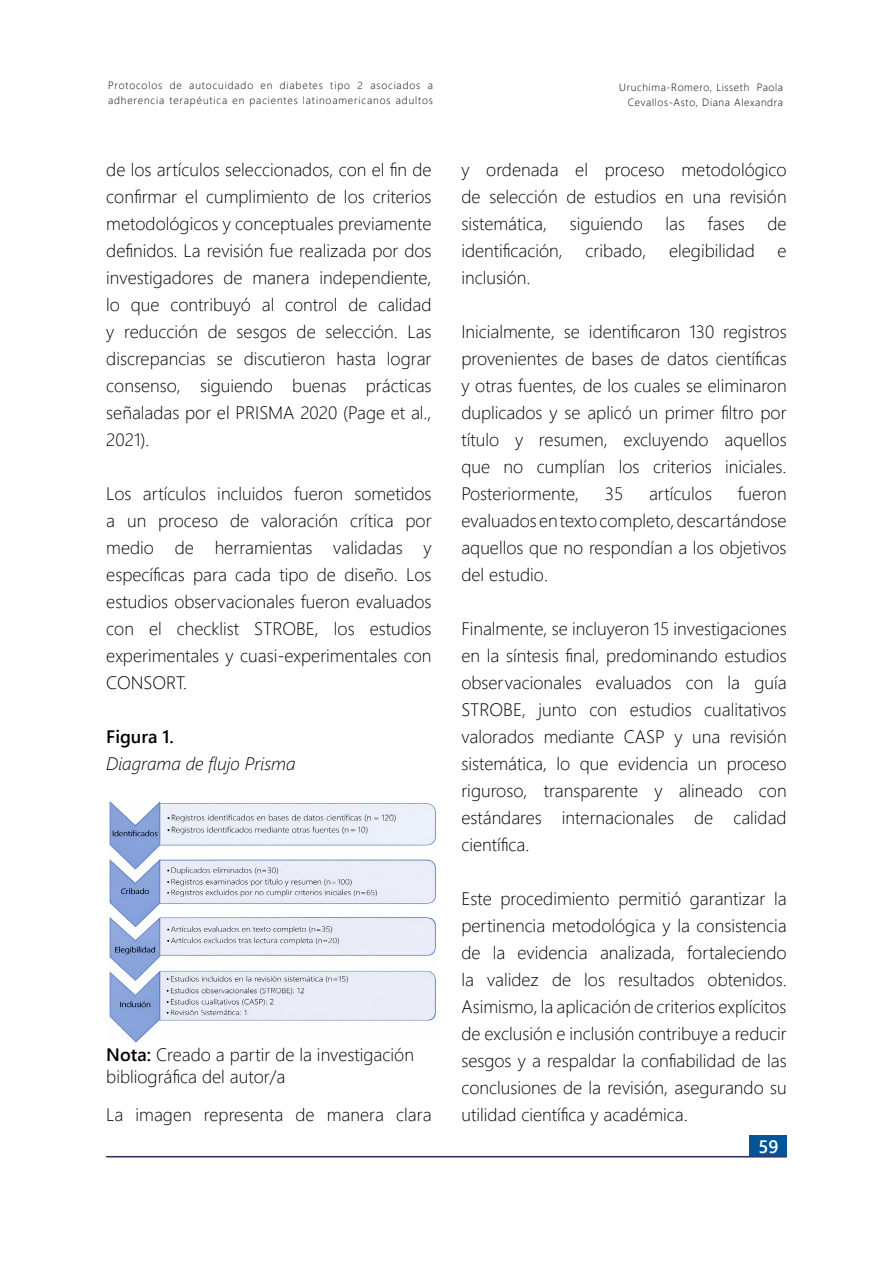
<style>
.page{position:relative;width:893px;height:1263px;background:#fff}
.page>*{position:absolute;margin:0;border:0;box-sizing:border-box;transform-origin:0 0}
.t1{font:300 18px/27px "Segoe UI";color:#000;text-align:justify}
.t2{font:italic 300 18px "Segoe UI";color:#000}
.t3{font:600 18px "Segoe UI";color:#000}
.t4{font:600 18px "Segoe UI";color:#fff}
.t5{font:300 10.5px/15px "Segoe UI";letter-spacing:.08em;color:#000}
.t6{font:300 10.5px/15px "Segoe UI";letter-spacing:.06em;color:#000;text-align:right}
.s1{font-weight:600}
</style>
<div class="page">
<div style="left:749px;top:1135px;width:38px;height:22px;background:#005598"></div>
<hr style="left:106px;top:1156px;width:681px;height:1px;background:#2d3468">
<img style="left:109px;top:801px;width:327px;height:242px">
<p class="t5" style="left:108px;top:76px;width:326px">Protocolos de autocuidado en diabetes tipo 2 asociados a adherencia terapéutica en pacientes latinoamericanos adultos</p>
<p class="t6" style="left:619px;top:79px;width:165px">Uruchima-Romero, Lisseth Paola<br>Cevallos-Asto, Diana Alexandra</p>
<p class="t1" style="left:106px;top:154px;width:327px">de los artículos seleccionados, con el fin de confirmar el cumplimiento de los criterios metodológicos y conceptuales previamente definidos. La revisión fue realizada por dos investigadores de manera independiente, lo que contribuyó al control de calidad y reducción de sesgos de selección. Las discrepancias se discutieron hasta lograr consenso, siguiendo buenas prácticas señaladas por el PRISMA 2020 (Page et al., 2021).</p>
<p class="t1" style="left:106px;top:478px;width:327px">Los artículos incluidos fueron sometidos a un proceso de valoración crítica por medio de herramientas validadas y específicas para cada tipo de diseño. Los estudios observacionales fueron evaluados con el checklist STROBE, los estudios experimentales y cuasi-experimentales con CONSORT.</p>
<p class="t3" style="left:106px;top:719px;width:69px">Figura 1.</p>
<p class="t2" style="left:106px;top:746px;width:191px">Diagrama de flujo Prisma</p>
<p class="t1" style="left:106px;top:1042px;width:309px;line-height:21.6px"><span class="s1">Nota:</span> Creado a partir de la investigación bibliográfica del autor/a</p>
<p class="t1" style="left:106px;top:1099px;width:327px">La imagen representa de manera clara</p>
<p class="t1" style="left:461px;top:154px;width:327px">y ordenada el proceso metodológico de selección de estudios en una revisión sistemática,</p>
<p class="t1" style="left:570px;top:208px;width:74px">siguiendo</p>
<p class="t1" style="left:665px;top:208px;width:21px">las</p>
<p class="t1" style="left:708px;top:208px;width:38px">fases</p>
<p class="t1" style="left:767px;top:208px;width:21px">de</p>
<p class="t1" style="left:461px;top:235px;width:103px">identificación,</p>
<p class="t1" style="left:586px;top:235px;width:62px">cribado,</p>
<p class="t1" style="left:669px;top:235px;width:87px">elegibilidad</p>
<p class="t1" style="left:778px;top:235px;width:11px">e</p>
<p class="t1" style="left:461px;top:262px;width:71px">inclusión.</p>
<p class="t1" style="left:461px;top:316px;width:327px">Inicialmente, se identificaron 130 registros provenientes de bases de datos científicas y otras fuentes, de los cuales se eliminaron duplicados y se aplicó un primer filtro por título y resumen, excluyendo aquellos que no cumplían los criterios iniciales.<br>Posteriormente,</p>
<p class="t1" style="left:461px;top:478px;width:327px;text-indent:276px">fueron evaluados en texto completo, descartándose aquellos que no respondían a los objetivos del estudio.</p>
<p class="t1" style="left:605px;top:478px;width:20px">35</p>
<p class="t1" style="left:649px;top:478px;width:65px">artículos</p>
<p class="t1" style="left:461px;top:613px;width:327px">Finalmente, se incluyeron 15 investigaciones en la síntesis final, predominando estudios observacionales evaluados con la guía STROBE, junto con estudios cualitativos valorados mediante CASP y una revisión sistemática, lo que evidencia un proceso riguroso, transparente y alineado con estándares internacionales de calidad científica.</p>
<p class="t1" style="left:461px;top:883px;width:327px">Este procedimiento permitió garantizar la pertinencia metodológica y la consistencia de la evidencia analizada, fortaleciendo la validez de los resultados obtenidos.<br>Asimismo, la aplicación de criterios explícitos de exclusión e inclusión contribuye a reducir sesgos y a respaldar la confiabilidad de las conclusiones de la revisión, asegurando su utilidad científica y académica.</p>
<p class="t4" style="left:758px;top:1129px;width:22px">59</p>
</div>
